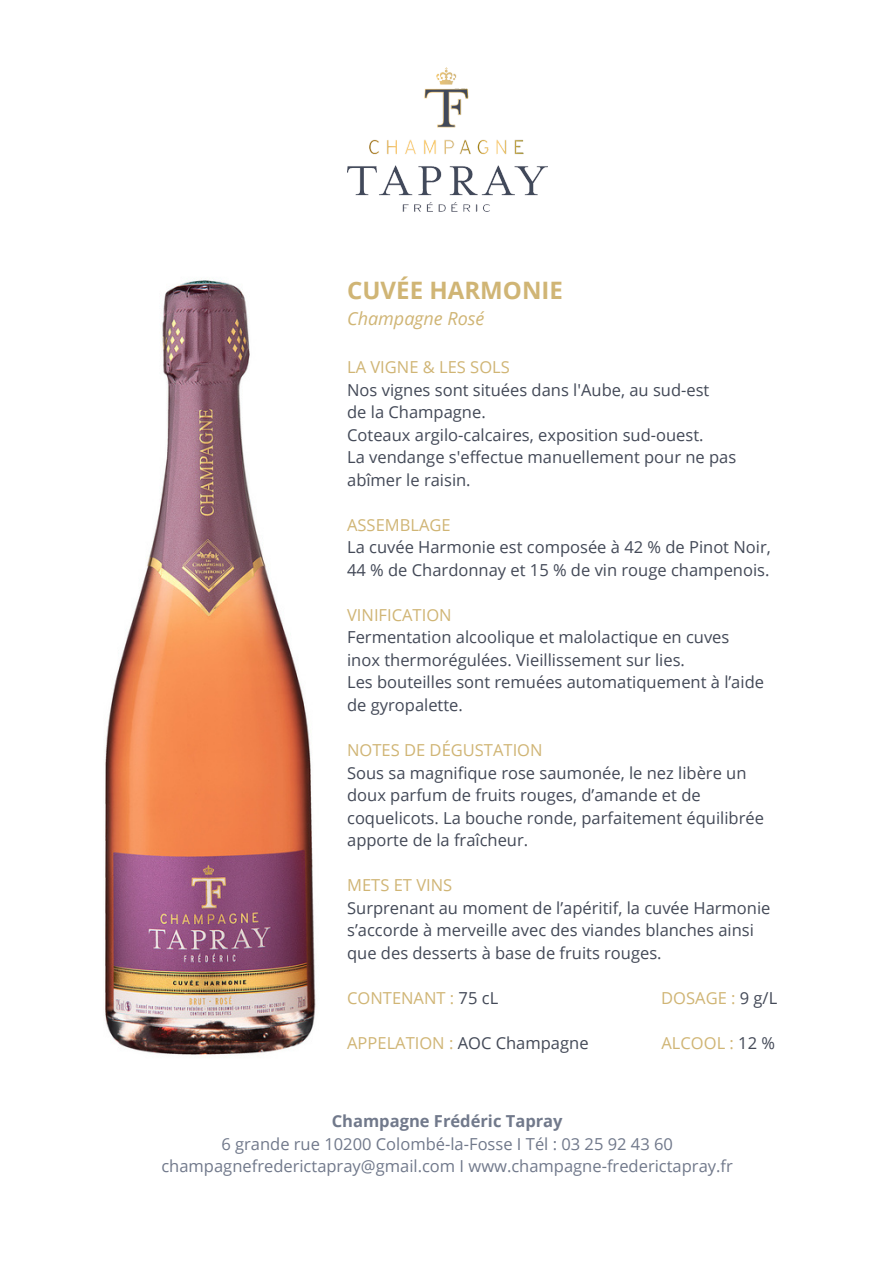
<style>
.page{position:relative;width:894px;height:1264px;background:#fff}
.page>*{position:absolute;margin:0;border:0;box-sizing:border-box;transform-origin:0 0}
.t1{font:700 24px "Open Sans";color:#d0b575}
.t2{font:italic 18px "Open Sans";color:#d0b575}
.t3{font:16.5px/22.5px "Open Sans";color:#434957}
.t4{font:16.5px "Open Sans";color:#71798b}
.t5{font:16.5px "Open Sans";color:#d0b575}
.t6{font:700 16.5px "Open Sans";color:#71798b}
.s1{color:#434957}
.s2{color:#d0b575}
</style>
<div class="page">
<img style="left:105px;top:278px;width:211px;height:777px">
<img style="left:347px;top:68px;width:200px;height:143px">
<p class="t1" style="left:347px;top:273px;width:217px">CUVÉE HARMONIE</p>
<p class="t2" style="left:347px;top:305px;width:139px">Champagne Rosé</p>
<p class="t5" style="left:347px;top:355px;width:164px">LA VIGNE &amp; LES SOLS</p>
<p class="t3" style="left:347px;top:378px;width:364px">Nos vignes sont situées dans l'Aube, au sud-est</p>
<p class="t3" style="left:347px;top:400px;width:140px">de la Champagne.</p>
<p class="t3" style="left:347px;top:423px;width:358px">Coteaux argilo-calcaires, exposition sud-ouest.</p>
<p class="t3" style="left:347px;top:445px;width:390px">La vendange s'effectue manuellement pour ne pas abîmer le raisin.</p>
<p class="t5" style="left:347px;top:513px;width:105px">ASSEMBLAGE</p>
<p class="t3" style="left:347px;top:535px;width:425px">La cuvée Harmonie est composée à 42 % de Pinot Noir,</p>
<p class="t3" style="left:347px;top:558px;width:424px">44 % de Chardonnay et 15 % de vin rouge champenois.</p>
<p class="t5" style="left:347px;top:603px;width:106px">VINIFICATION</p>
<p class="t3" style="left:347px;top:625px;width:383px">Fermentation alcoolique et malolactique en cuves</p>
<p class="t3" style="left:347px;top:648px;width:339px">inox thermorégulées. Vieillissement sur lies.</p>
<p class="t3" style="left:347px;top:670px;width:418px">Les bouteilles sont remuées automatiquement à l’aide de gyropalette.</p>
<p class="t5" style="left:347px;top:738px;width:197px">NOTES DE DÉGUSTATION</p>
<p class="t3" style="left:347px;top:760px;width:418px">Sous sa magnifique rose saumonée, le nez libère un doux parfum de fruits rouges, d’amande et de coquelicots. La bouche ronde, parfaitement équilibrée apporte de la fraîcheur.</p>
<p class="t5" style="left:347px;top:873px;width:107px">METS ET VINS</p>
<p class="t3" style="left:347px;top:896px;width:425px">Surprenant au moment de l’apéritif, la cuvée Harmonie s’accorde à merveille avec des viandes blanches ainsi que des desserts à base de fruits rouges.</p>
<p class="t5" style="left:347px;top:986px;width:152px">CONTENANT : <span class="s1">75 cL</span></p>
<p class="t5" style="left:661px;top:986px;width:117px">DOSAGE : <span class="s1">9 g/L</span></p>
<p class="t3" style="left:347px;top:1031px;width:243px"><span class="s2">APPELATION :</span> AOC Champagne</p>
<p class="t5" style="left:661px;top:1031px;width:115px">ALCOOL : <span class="s1">12 %</span></p>
<p class="t6" style="left:331px;top:1109px;width:232px">Champagne Frédéric Tapray</p>
<p class="t4" style="left:221px;top:1132px;width:453px">6 grande rue 10200 Colombé-la-Fosse I Tél : 03 25 92 43 60</p>
<p class="t4" style="left:161px;top:1154px;width:573px">champagnefrederictapray@gmail.com I www.champagne-frederictapray.fr</p>
</div>
